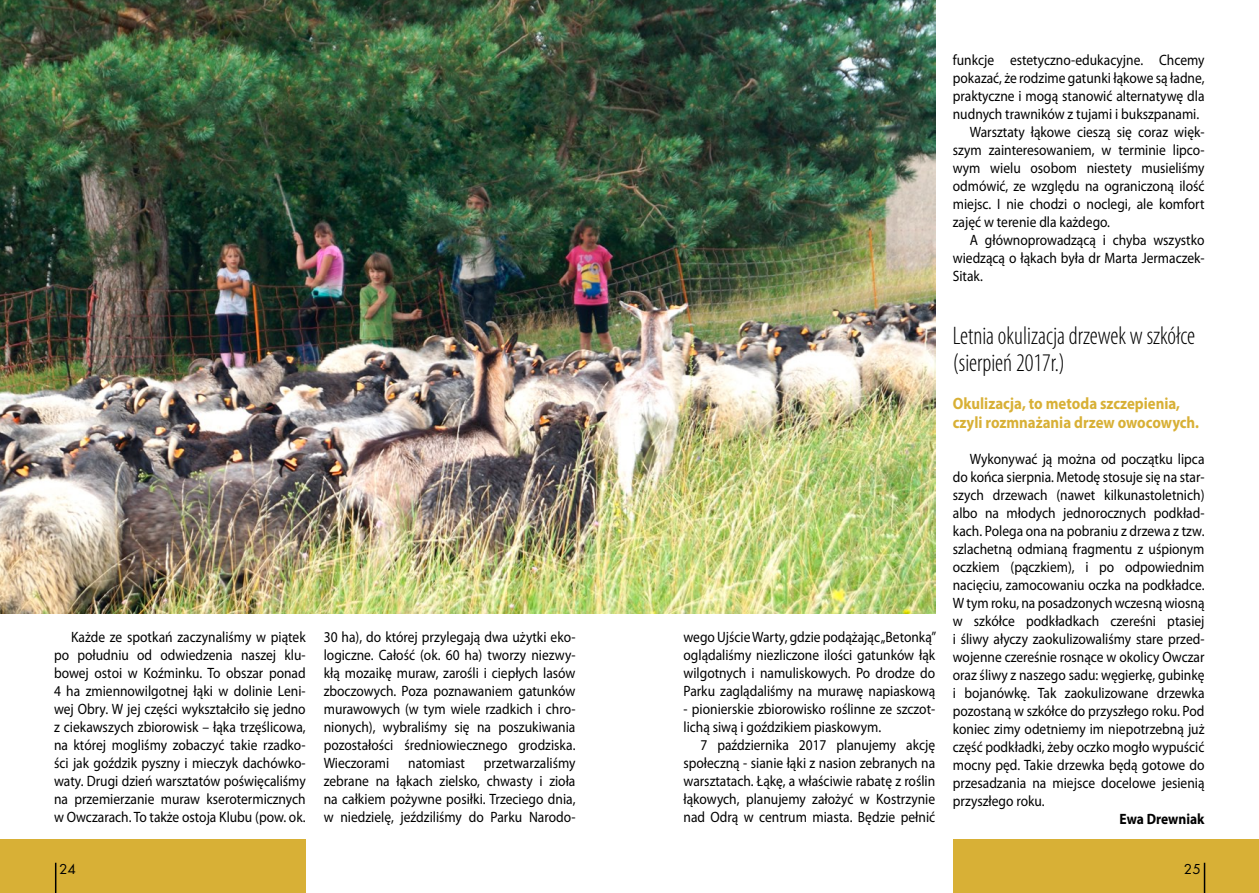
<style>
.page{position:relative;width:1259px;height:893px;background:#fff}
.page>*{position:absolute;margin:0;border:0;box-sizing:border-box;transform-origin:0 0}
.t1{font:300 condensed 25.5px/27px "Myriad Pro";color:#000;scale:.95 1}
.t2{font:700 16.5px/19.5px "Myriad Pro";color:#d8b036;scale:.9 1}
.t3{font:15px/18px "Myriad Pro";color:#000;text-align:justify;scale:.9 1}
.t4{font:700 15px "Myriad Pro";color:#000;scale:.9 1}
.t5{font:15px "Futur TEE";color:#000}
</style>
<div class="page">
<div style="left:953px;top:839px;width:306px;height:54px;background:#d8b036"></div>
<div style="left:0;top:839px;width:306px;height:54px;background:#d8b036"></div>
<img style="left:0;top:0;width:935px;height:613px">
<hr style="left:55px;top:863px;width:1px;height:30px;background:#000">
<hr style="left:1203px;top:863px;width:2px;height:30px;background:#000">
<p class="t3" style="left:54px;top:627px;width:281px;text-indent:17px">Każde ze spotkań zaczynaliśmy w piątek po południu od odwiedzenia naszej klu&shy;bowej ostoi w Koźminku. To obszar ponad 4 ha zmiennowilgotnej łąki w dolinie Leni&shy;wej Obry. W jej części wykształciło się jedno z ciekawszych zbiorowisk – łąka trzęślicowa, na której mogliśmy zobaczyć takie rzadko&shy;ści jak goździk pyszny i mieczyk dachówko&shy;waty. Drugi dzień warsztatów poświęcaliśmy na przemierzanie muraw kserotermicznych w Owczarach. To także ostoja Klubu (pow. ok.</p>
<p class="t3" style="left:324px;top:627px;width:281px">30 ha), do której przylegają dwa użytki eko&shy;logiczne. Całość (ok. 60 ha) tworzy niezwy&shy;kłą mozaikę muraw, zarośli i ciepłych lasów zboczowych. Poza poznawaniem gatunków murawowych (w tym wiele rzadkich i chro&shy;nionych), wybraliśmy się na poszukiwania pozostałości średniowiecznego grodziska.<br>Wieczorami</p>
<p class="t3" style="left:324px;top:753px;width:281px;text-indent:160px">przetwarzaliśmy zebrane na łąkach zielsko, chwasty i zioła na całkiem pożywne posiłki. Trzeciego dnia, w niedzielę, jeździliśmy do Parku Narodo-</p>
<p class="t3" style="left:408px;top:753px;width:64px">natomiast</p>
<p class="t3" style="left:953px;top:51px;width:281px">funkcje estetyczno-edukacyjne. Chcemy</p>
<p class="t3" style="left:953px;top:69px;width:281px">pokazać, że rodzime gatunki łąkowe są ładne,</p>
<p class="t3" style="left:953px;top:87px;width:281px">praktyczne i mogą stanowić alternatywę dla</p>
<p class="t3" style="left:953px;top:105px;width:275px">nudnych trawników z tujami i bukszpanami.</p>
<p class="t3" style="left:970px;top:123px;width:262px">Warsztaty łąkowe cieszą się coraz więk-</p>
<p class="t3" style="left:953px;top:141px;width:281px">szym zainteresowaniem, w terminie lipco-</p>
<p class="t3" style="left:953px;top:159px;width:281px">wym wielu osobom niestety musieliśmy</p>
<p class="t3" style="left:953px;top:177px;width:281px">odmówić, ze względu na ograniczoną ilość</p>
<p class="t3" style="left:953px;top:195px;width:281px">miejsc. I nie chodzi o noclegi, ale komfort</p>
<p class="t3" style="left:953px;top:213px;width:176px">zajęć w terenie dla każdego.</p>
<p class="t3" style="left:970px;top:231px;width:262px">A głównoprowadzącą i chyba wszystko</p>
<p class="t3" style="left:953px;top:249px;width:281px">wiedzącą o łąkach była dr Marta Jermaczek-</p>
<p class="t3" style="left:953px;top:267px;width:35px">Sitak.</p>
<p class="t3" style="left:683px;top:627px;width:282px">wego Ujście Warty, gdzie podążając „Betonką” oglądaliśmy niezliczone ilości gatunków łąk wilgotnych i namuliskowych. Po drodze do Parku zaglądaliśmy na murawę napiaskową</p>
<p class="t3" style="left:683px;top:699px;width:281px">- pionierskie zbiorowisko roślinne ze szczot&shy;lichą siwą i goździkiem piaskowym.</p>
<p class="t3" style="left:683px;top:735px;width:281px;text-indent:17px">7 października 2017 planujemy akcję społeczną - sianie łąki z nasion zebranych na warsztatach. Łąkę, a właściwie rabatę z roślin łąkowych, planujemy założyć w Kostrzynie nad Odrą w centrum miasta. Będzie pełnić</p>
<h1 class="t1" style="left:953px;top:322px;width:256px">Letnia okulizacja drzewek w szkółce (sierpień 2017r.)</h1>
<p class="t2" style="left:953px;top:393px;width:275px">Okulizacja, to metoda szczepienia, czyli rozmnażania drzew owocowych.</p>
<p class="t3" style="left:953px;top:450px;width:281px;text-indent:17px">Wykonywać ją można od początku lipca do końca sierpnia. Metodę stosuje się na star&shy;szych drzewach (nawet kilkunastoletnich) albo na młodych jednorocznych podkład&shy;kach. Polega ona na pobraniu z drzewa z tzw. szlachetną odmianą fragmentu z uśpionym oczkiem (pączkiem), i po odpowiednim nacięciu, zamocowaniu oczka na podkładce.<br>W tym roku, na posadzonych wczesną wiosną w szkółce podkładkach czereśni ptasiej i śliwy ałyczy zaokulizowaliśmy stare przed&shy;wojenne czereśnie rosnące w okolicy Owczar oraz śliwy z naszego sadu: węgierkę, gubinkę i bojanówkę. Tak zaokulizowane drzewka pozostaną w szkółce do przyszłego roku. Pod koniec zimy odetniemy im niepotrzebną już część podkładki, żeby oczko mogło wypuścić mocny pęd. Takie drzewka będą gotowe do przesadzania na miejsce docelowe jesienią przyszłego roku.</p>
<p class="t4" style="left:1119px;top:809px;width:96px">Ewa Drewniak</p>
<p class="t5" style="left:59px;top:860px;width:9px">24</p>
<p class="t5" style="left:1184px;top:860px;width:9px">25</p>
</div>
